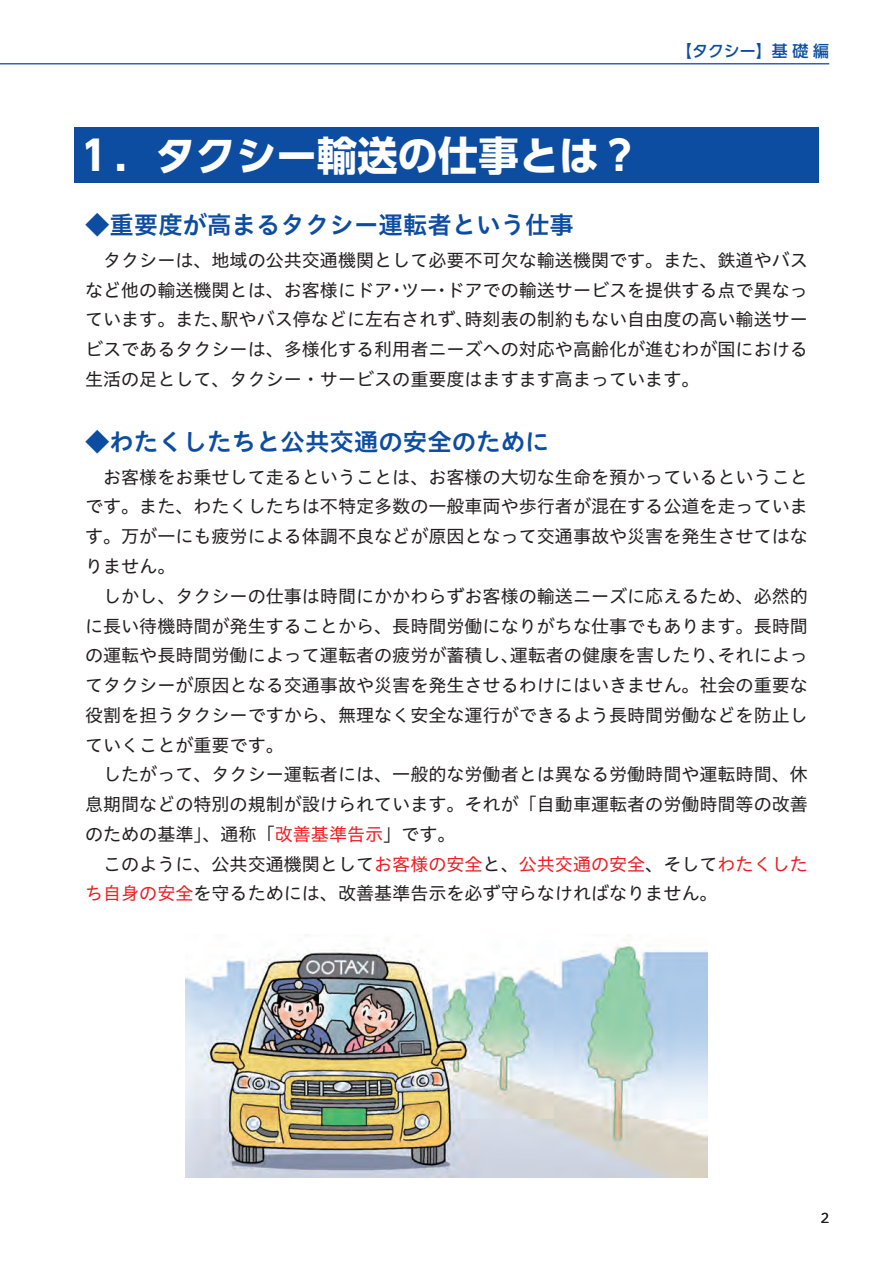
<style>
.page{position:relative;width:893px;height:1263px;background:#fff}
.page>*{position:absolute;margin:0;border:0;box-sizing:border-box;transform-origin:0 0}
.t1{font:700 40.35px "UD Shin Go Pro";color:#fff}
.t2{font:24.45px "Hiragino UD Sans Std W6";color:#0d4da1}
.t3{font:18px/29.7px "Hiragino UD Sans Std W4";color:#231f20;text-align:justify}
.t4{font:500 15.9px "UD Shin Go Pro";color:#0d4da1}
.t5{font:12.75px "UD Shin M Go Pro";color:#231f20}
.s1{color:#ee1d23}
</style>
<div class="page">
<hr style="left:0;top:63px;width:829px;height:1px;background:#0d4da1">
<div style="left:74px;top:128px;width:745px;height:55px;background:#0d4da1"></div>
<img style="left:185px;top:935px;width:523px;height:243px">
<p class="t4" style="left:676px;top:38px;width:155px">【タクシー】基礎編</p>
<h1 class="t1" style="left:74px;top:122px;width:567px">１．タクシー輸送の仕事とは？</h1>
<h2 class="t2" style="left:85px;top:206px;width:490px">◆重要度が高まるタクシー運転者という仕事</h2>
<p class="t3" style="left:85px;top:244px;width:724px;text-indent:18px">タクシーは、地域の公共交通機関として必要不可欠な輸送機関です。また、鉄道やバスなど他の輸送機関とは、お客様にドア・ツー・ドアでの輸送サービスを提供する点で異なっています。また、駅やバス停などに左右されず、時刻表の制約もない自由度の高い輸送サービスであるタクシーは、多様化する利用者ニーズへの対応や高齢化が進むわが国における生活の足として、タクシー・サービスの重要度はますます高まっています。</p>
<h2 class="t2" style="left:85px;top:423px;width:466px">◆わたくしたちと公共交通の安全のために</h2>
<p class="t3" style="left:85px;top:461px;width:724px;text-indent:18px">お客様をお乗せして走るということは、お客様の大切な生命を預かっているということです。また、わたくしたちは不特定多数の一般車両や歩行者が混在する公道を走っています。万が一にも疲労による体調不良などが原因となって交通事故や災害を発生させてはなりません。</p>
<p class="t3" style="left:85px;top:580px;width:724px;text-align:left;text-indent:18px">しかし、タクシーの仕事は時間にかかわらずお客様の輸送ニーズに応えるため、必然的に長い待機時間が発生することから、長時間労働になりがちな仕事でもあります。長時間の運転や長時間労働によって運転者の疲労が蓄積し、運転者の健康を害したり、それによってタクシーが原因となる交通事故や災害を発生させるわけにはいきません。社会の重要な役割を担うタクシーですから、無理なく安全な運行ができるよう長時間労働などを防止していくことが重要です。<br>　したがって、タクシー運転者には、一般的な労働者とは異なる労働時間や運転時間、休息期間などの特別の規制が設けられています。それが「自動車運転者の労働時間等の改善のための基準」、通称「<span class="s1">改善基準告示</span>」です。<br>　このように、公共交通機関として<span class="s1">お客様の安全</span>と、<span class="s1">公共交通の安全</span>、そして<span class="s1">わたくしたち自身の安全</span>を守るためには、改善基準告示を必ず守らなければなりません。</p>
<p class="t5" style="left:821px;top:1208px;width:10px">2</p>
</div>
